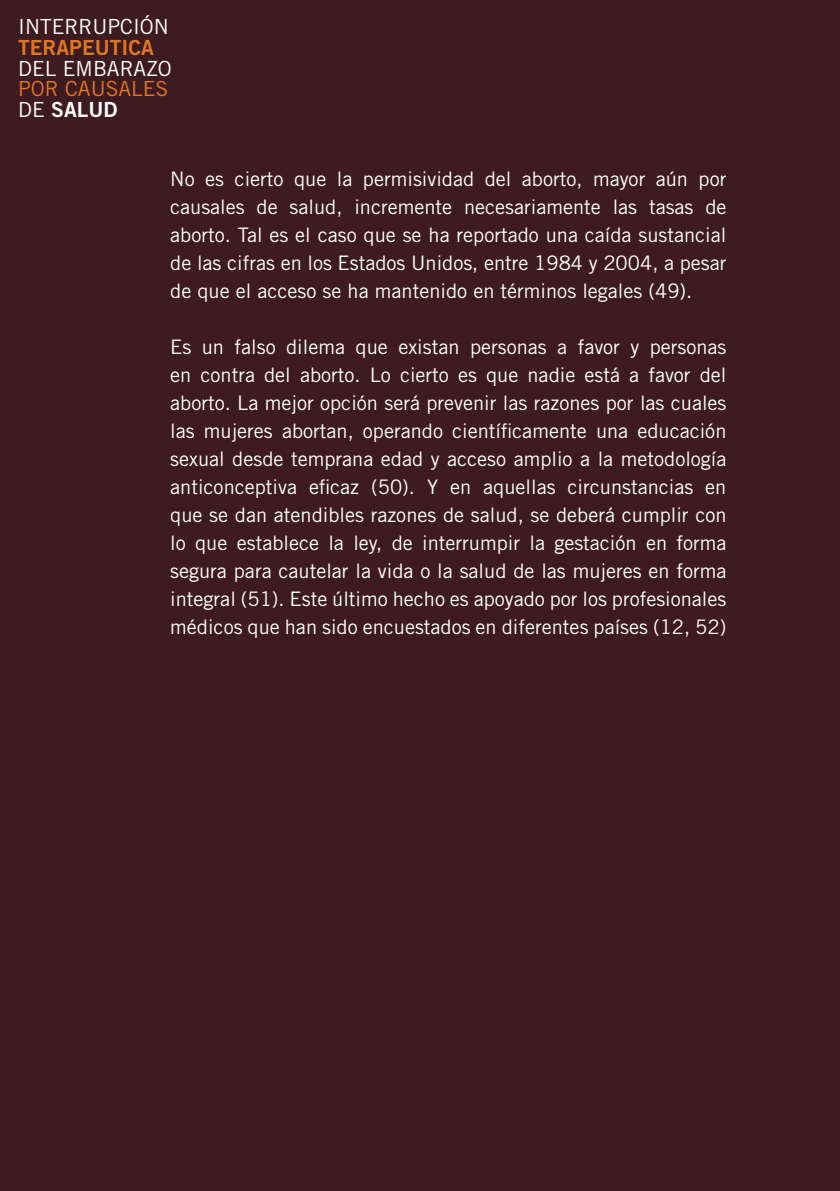
<style>
.page{position:relative;width:840px;height:1191px;background:#fff}
.page>*{position:absolute;margin:0;border:0;box-sizing:border-box;transform-origin:0 0}
.t1{font:20.8px "Trade Gothic";color:#fff}
.t2{font:20.8px "Trade Gothic Bold Two";color:#df7627}
.t3{font:20.8px "Trade Gothic";color:#df7627}
.t4{font:20.8px "Trade Gothic Bold Two";color:#fff}
.t5{font:20px/28px "Trade Gothic";color:#fff;text-align:justify}
.s1{font-family:"Trade Gothic"}
</style>
<div class="page">
<div style="left:0;top:0;width:839px;height:1191px;background:#3e1b1e"></div>
<p class="t1" style="left:18px;top:14px;width:152px">INTERRUPCIÓN</p>
<p class="t2" style="left:18px;top:34px;width:137px">TERAPEUTICA</p>
<p class="t1" style="left:18px;top:56px;width:155px">DEL EMBARAZO</p>
<p class="t3" style="left:18px;top:76px;width:152px">POR CAUSALES</p>
<p class="t4" style="left:18px;top:97px;width:98px"><span class="s1">DE</span> SALUD</p>
<p class="t5" style="left:170px;top:164px;width:557px">No es cierto que la permisividad del aborto, mayor aún por causales de salud, incremente necesariamente las tasas de aborto. Tal es el caso que se ha reportado una caída sustancial de las cifras en los Estados Unidos, entre 1984 y 2004, a pesar de que el acceso se ha mantenido en términos legales (49).</p>
<p class="t5" style="left:170px;top:332px;width:557px">Es un falso dilema que existan personas a favor y personas en contra del aborto. Lo cierto es que nadie está a favor del aborto. La mejor opción será prevenir las razones por las cuales las mujeres abortan, operando científicamente una educación sexual desde temprana edad y acceso amplio a la metodología anticonceptiva eficaz (50). Y en aquellas circunstancias en que se dan atendibles razones de salud, se deberá cumplir con lo que establece la ley, de interrumpir la gestación en forma segura para cautelar la vida o la salud de las mujeres en forma integral (51). Este último hecho es apoyado por los profesionales médicos que han sido encuestados en diferentes países (12, 52)</p>
</div>
